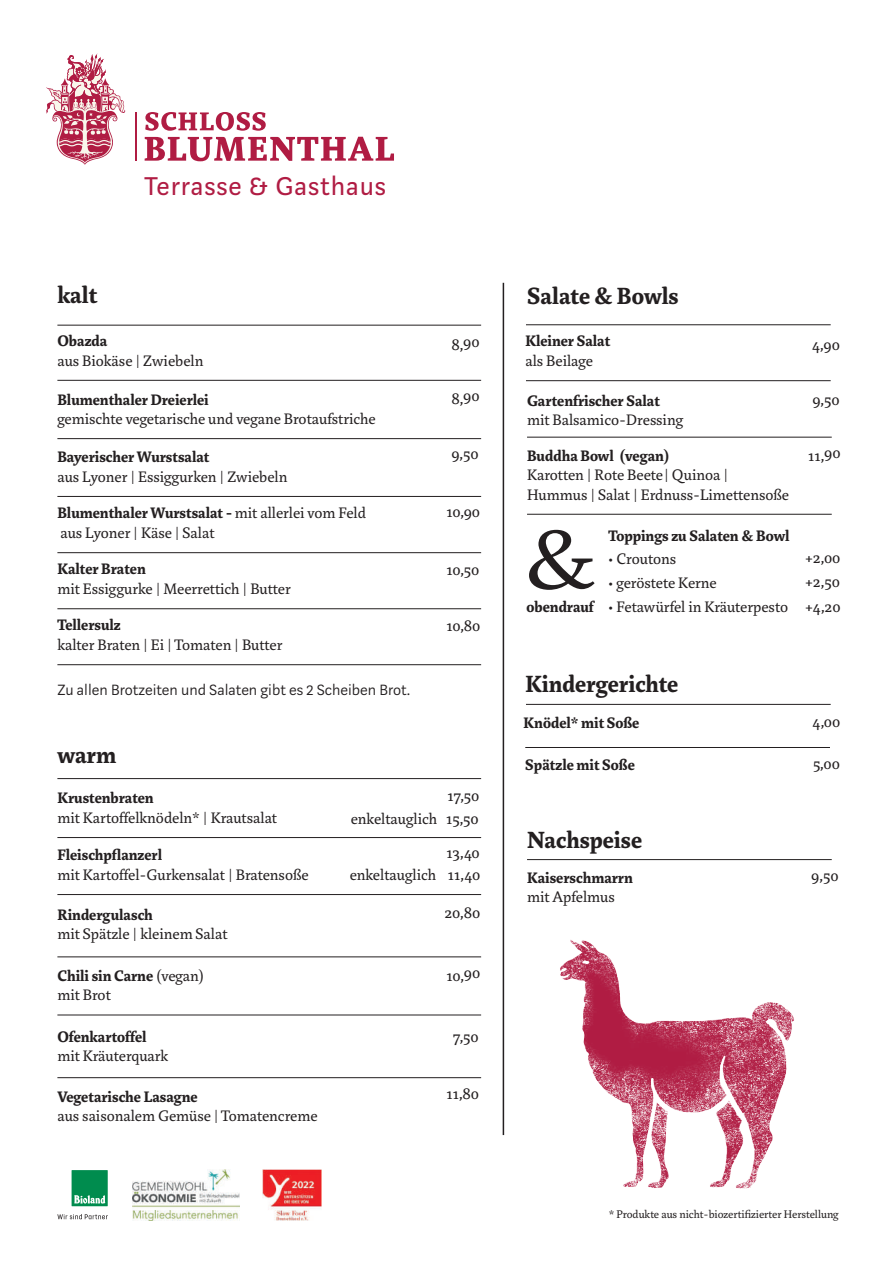
<style>
.page{position:relative;width:893px;height:1263px;background:#fff}
.page>*{position:absolute;margin:0;border:0;box-sizing:border-box;transform-origin:0 0}
.t1{font:90px "BT Marat";color:#231f20;scale:1.14 1}
.t2{font:28.5px "Marat Sans";letter-spacing:.03em;color:#b01c43}
.t3{font:700 25.5px "BT Marat";color:#231f20}
.t4{font:16.5px/19.5px "BT Marat";color:#231f20}
.t5{font:700 16.5px "BT Marat";color:#231f20}
.t6{font:300 16.5px "Marat Sans";color:#231f20}
.t7{font:12px "BT Marat";color:#231f20}
.s1{font-weight:700}
.s2{font-family:"Marat"}
</style>
<div class="page">
<hr style="left:57px;top:325px;width:424px;height:1px;background:#231f20">
<hr style="left:57px;top:778px;width:424px;height:1px;background:#231f20">
<hr style="left:57px;top:380px;width:424px;height:1px;background:#231f20">
<hr style="left:57px;top:438px;width:424px;height:1px;background:#231f20">
<hr style="left:57px;top:496px;width:424px;height:1px;background:#231f20">
<hr style="left:57px;top:552px;width:424px;height:1px;background:#231f20">
<hr style="left:57px;top:608px;width:424px;height:1px;background:#231f20">
<hr style="left:57px;top:664px;width:424px;height:1px;background:#231f20">
<hr style="left:57px;top:837px;width:424px;height:1px;background:#231f20">
<hr style="left:57px;top:894px;width:424px;height:1px;background:#231f20">
<hr style="left:57px;top:1015px;width:424px;height:1px;background:#231f20">
<hr style="left:57px;top:1077px;width:424px;height:1px;background:#231f20">
<hr style="left:57px;top:957px;width:424px;height:1px;background:#231f20">
<hr style="left:526px;top:380px;width:305px;height:1px;background:#231f20">
<hr style="left:525px;top:747px;width:305px;height:1px;background:#231f20">
<hr style="left:527px;top:859px;width:305px;height:1px;background:#231f20">
<hr style="left:526px;top:704px;width:305px;height:1px;background:#231f20">
<hr style="left:526px;top:324px;width:305px;height:1px;background:#231f20">
<hr style="left:527px;top:437px;width:305px;height:1px;background:#231f20">
<hr style="left:527px;top:514px;width:305px;height:1px;background:#231f20">
<hr style="left:135px;top:112px;width:2px;height:49px;background:#b01c43">
<svg style="left:145px;top:112px;width:121px;height:19px"></svg>
<svg style="left:145px;top:137px;width:249px;height:24px"></svg>
<svg style="left:46px;top:53px;width:79px;height:112px"></svg>
<hr style="left:503px;top:283px;width:1px;height:852px;background:#231f20">
<img style="left:560px;top:939px;width:234px;height:250px">
<svg style="left:71px;top:1169px;width:38px;height:38px"></svg>
<div style="left:72px;top:1170px;width:36px;height:36px;background:#008c4e"></div>
<svg style="left:74px;top:1195px;width:31px;height:9px"></svg>
<svg style="left:57px;top:1214px;width:51px;height:5px"></svg>
<img style="left:133px;top:1169px;width:107px;height:51px">
<img style="left:263px;top:1169px;width:58px;height:52px">
<h3 class="t3" style="left:57px;top:280px;width:41px">kalt</h3>
<h2 class="t2" style="left:144px;top:171px;width:243px">Terrasse &amp; Gasthaus</h2>
<p class="t5" style="left:57px;top:332px;width:51px">Obazda</p>
<p class="t4" style="left:57px;top:351px;width:147px">aus Biokäse | Zwiebeln</p>
<p class="t5" style="left:57px;top:390px;width:153px">Blumenthaler Dreierlei</p>
<p class="t4" style="left:57px;top:410px;width:320px">gemischte vegetarische und vegane Brotaufstriche</p>
<p class="t5" style="left:57px;top:447px;width:154px">Bayerischer Wurstsalat</p>
<p class="t4" style="left:57px;top:467px;width:231px">aus Lyoner | Essiggurken | Zwiebeln</p>
<p class="t4" style="left:57px;top:504px;width:310px"><span class="s1">Blumenthaler Wurstsalat -</span> mit allerlei vom Feld aus Lyoner | Käse | Salat</p>
<p class="t5" style="left:57px;top:560px;width:90px">Kalter Braten</p>
<p class="t4" style="left:57px;top:579px;width:235px">mit Essiggurke | Meerrettich | Butter</p>
<p class="t5" style="left:57px;top:615px;width:65px">Tellersulz</p>
<p class="t4" style="left:57px;top:635px;width:227px">kalter Braten | Ei | Tomaten | Butter</p>
<p class="t6" style="left:57px;top:681px;width:355px">Zu allen Brotzeiten und Salaten gibt es 2 Scheiben Brot.</p>
<h3 class="t3" style="left:57px;top:740px;width:60px">warm</h3>
<p class="t4" style="left:451px;top:333px;width:30px">8,90</p>
<p class="t4" style="left:451px;top:388px;width:30px">8,90</p>
<p class="t4" style="left:451px;top:444px;width:29px">9,50</p>
<p class="t4" style="left:446px;top:503px;width:35px">10,90</p>
<p class="t4" style="left:446px;top:560px;width:34px">10,50</p>
<p class="t4" style="left:446px;top:616px;width:36px">10,80</p>
<p class="t5" style="left:57px;top:788px;width:98px">Krustenbraten</p>
<p class="t4" style="left:57px;top:808px;width:221px">mit Kartoffelknödeln* | Krautsalat</p>
<p class="t4" style="left:351px;top:785px;width:130px;line-height:22.5px;text-align:right">17,50<br>enkeltauglich 15,50</p>
<p class="t5" style="left:57px;top:845px;width:106px">Fleischpflanzerl</p>
<p class="t4" style="left:57px;top:865px;width:253px">mit Kartoffel-Gurkensalat | Bratensoße</p>
<p class="t4" style="left:446px;top:843px;width:35px">13,40</p>
<p class="t4" style="left:350px;top:865px;width:132px">enkeltauglich 11,40</p>
<p class="t5" style="left:57px;top:905px;width:97px">Rindergulasch</p>
<p class="t4" style="left:57px;top:924px;width:172px">mit Spätzle | kleinem Salat</p>
<p class="t4" style="left:444px;top:903px;width:37px">20,80</p>
<p class="t4" style="left:57px;top:966px;width:149px"><span class="s1">Chili sin Carne</span> (vegan) mit Brot</p>
<p class="t5" style="left:57px;top:1027px;width:91px">Ofenkartoffel</p>
<p class="t4" style="left:57px;top:1047px;width:112px">mit Kräuterquark</p>
<p class="t4" style="left:446px;top:966px;width:35px">10,90</p>
<p class="t4" style="left:453px;top:1027px;width:27px">7,50</p>
<p class="t5" style="left:57px;top:1087px;width:142px">Vegetarische Lasagne</p>
<p class="t4" style="left:57px;top:1107px;width:262px">aus saisonalem Gemüse | Tomatencreme</p>
<p class="t4" style="left:446px;top:1084px;width:34px">11,80</p>
<h3 class="t3" style="left:527px;top:281px;width:153px">Salate &amp; Bowls</h3>
<p class="t5" style="left:525px;top:332px;width:86px">Kleiner Salat</p>
<p class="t4" style="left:525px;top:351px;width:69px">als Beilage</p>
<p class="t5" style="left:527px;top:391px;width:134px">Gartenfrischer Salat</p>
<p class="t4" style="left:527px;top:410px;width:158px">mit Balsamico-Dressing</p>
<p class="t5" style="left:527px;top:446px;width:144px">Buddha Bowl (vegan)</p>
<p class="t4" style="left:527px;top:466px;width:264px">Karotten | Rote Beete | Quinoa |<br>Hummus | Salat | Erdnuss-Limettensoße</p>
<h1 class="t1" style="left:524px;top:511px;width:66px">&amp;</h1>
<p class="t5" style="left:526px;top:597px;width:69px">obendrauf</p>
<p class="t5" style="left:608px;top:526px;width:183px">Toppings zu Salaten &amp; Bowl</p>
<p class="t4" style="left:608px;top:549px;width:69px"><span class="s2">•</span> Croutons</p>
<p class="t4" style="left:608px;top:573px;width:110px"><span class="s2">•</span> geröstete Kerne</p>
<p class="t4" style="left:608px;top:597px;width:181px"><span class="s2">•</span> Fetawürfel in Kräuterpesto</p>
<p class="t4" style="left:812px;top:335px;width:29px">4,90</p>
<p class="t4" style="left:812px;top:390px;width:29px">9,50</p>
<p class="t4" style="left:808px;top:446px;width:34px">11,90</p>
<p class="t4" style="left:805px;top:546px;width:37px;line-height:24.8px;text-align:justify">+2,00 +2,50 +4,20</p>
<h3 class="t3" style="left:525px;top:669px;width:154px">Kindergerichte</h3>
<p class="t5" style="left:524px;top:713px;width:117px">Knödel* mit Soße</p>
<p class="t5" style="left:525px;top:756px;width:111px">Spätzle mit Soße</p>
<h3 class="t3" style="left:527px;top:825px;width:116px">Nachspeise</h3>
<p class="t5" style="left:527px;top:868px;width:107px">Kaiserschmarrn</p>
<p class="t4" style="left:527px;top:887px;width:89px">mit Apfelmus</p>
<p class="t4" style="left:813px;top:712px;width:29px">4,00</p>
<p class="t4" style="left:813px;top:755px;width:29px">5,00</p>
<p class="t4" style="left:811px;top:867px;width:29px">9,50</p>
<p class="t7" style="left:609px;top:1207px;width:232px">* Produkte aus nicht-biozertifizierter Herstellung</p>
</div>
